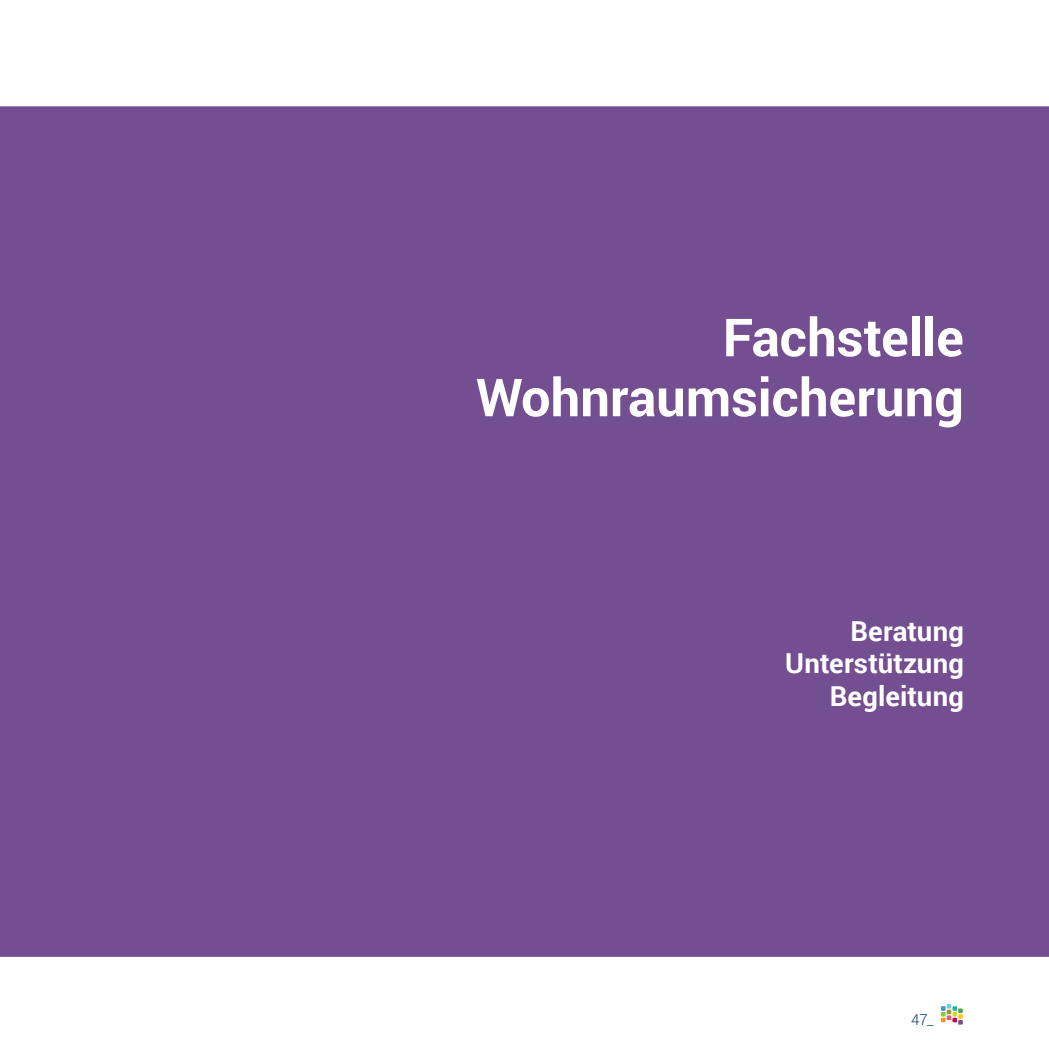
<style>
.page{position:relative;width:1049px;height:1049px;background:#fff}
.page>*{position:absolute;margin:0;border:0;box-sizing:border-box;transform-origin:0 0}
.t1{font:700 52.5px/60px "Roboto";color:#fff;text-align:right}
.t2{font:700 27.5px/32.5px "Roboto";letter-spacing:.005em;color:#fff;text-align:right}
.t3{font:300 15px "Roboto";color:#0f3e7d}
</style>
<div class="page">
<svg style="left:941px;top:1004px;width:22px;height:20px"></svg>
<div style="left:0;top:106px;width:1049px;height:851px;background:#734e91"></div>
<h1 class="t1" style="left:476px;top:305px;width:489px">Fachstelle<br>Wohnraumsicherung</h1>
<p class="t2" style="left:785px;top:614px;width:180px">Beratung<br>Unterstützung<br>Begleitung</p>
<p class="t3" style="left:911px;top:1009px;width:24px">47_</p>
</div>
